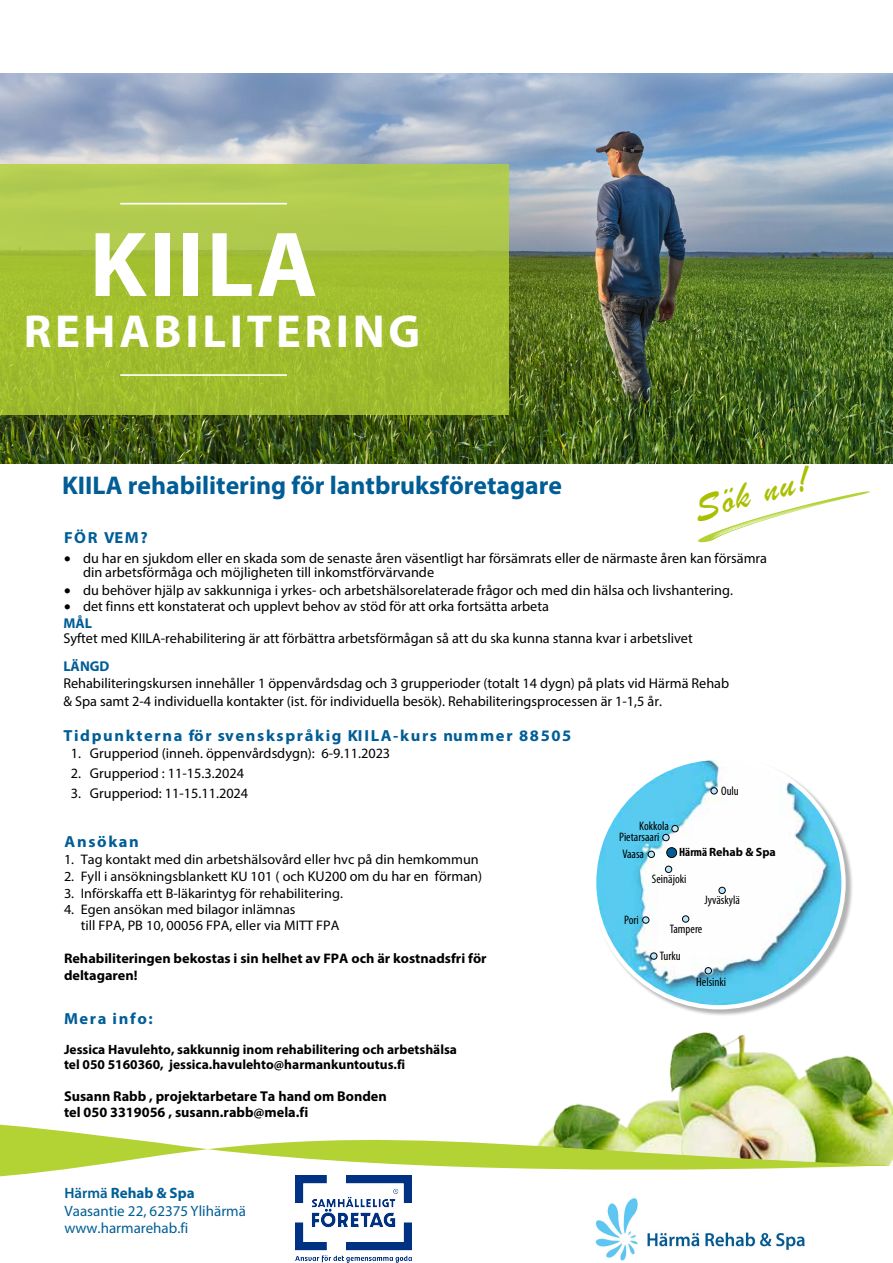
<style>
.page{position:relative;width:893px;height:1263px;background:#fff}
.page>*{position:absolute;margin:0;border:0;box-sizing:border-box;transform-origin:0 0}
.t1{font:700 93px "Myriad Pro";letter-spacing:.025em;color:#fff}
.t2{font:700 46.5px "Myriad Pro";letter-spacing:.08em;color:#fff}
.t3{font:39px "Brush Script";color:#aabf00}
.t4{font:700 25.65px "Myriad Pro";color:#005d96}
.t5{font:700 16.05px "Myriad Pro";letter-spacing:.1em;color:#005d96}
.t6{font:15px/17.5px "Myriad Pro";color:#005e96}
.t7{font:14.25px/17.5px "Myriad Pro";color:#000}
.t8{font:700 14.25px/16.4px "Myriad Pro";color:#000}
.t9{font:700 14.25px "Myriad Pro";color:#005d96}
.t10{font:13.8px/16.6px "Myriad Pro";color:#000}
.t11{font:700 13.8px/17.2px "Myriad Pro";color:#000}
.t12{font:700 13.5px/15.5px "Myriad Pro";color:#000}
.t13{font:condensed 12.3px/10.6px "Myriad Pro";color:#000}
.t14{font:700 12px "Myriad Pro";color:#000}
.s1{font-weight:700;color:#005d96}
.s2{font-size:14.25px}
.s3{font-stretch:condensed}
.s4{font-weight:600}
.s5{font-weight:700}
</style>
<div class="page">
<img style="left:1px;top:74px;width:891px;height:389px">
<img style="left:559px;top:1100px;width:100px;height:14px">
<img style="left:659px;top:1032px;width:234px;height:82px">
<svg style="left:0;top:1114px;width:893px;height:63px"></svg>
<div style="left:593px;top:757px;width:260px;height:260px;background:#000;opacity:.3"></div>
<img style="left:594px;top:758px;width:249px;height:249px;border-radius:125px">
<div style="left:672px;top:825px;width:6px;height:7px;background:#b9e6fa;border-radius:50%"></div>
<div style="left:671px;top:825px;width:7px;height:7px;border:1px solid #000;border-radius:50%"></div>
<div style="left:663px;top:834px;width:6px;height:7px;background:#b9e6fa;border-radius:50%"></div>
<div style="left:662px;top:834px;width:7px;height:7px;border:1px solid #000;border-radius:50%"></div>
<svg style="left:648px;top:851px;width:6px;height:6px"></svg>
<div style="left:648px;top:851px;width:7px;height:7px;border:1px solid #000;border-radius:50%"></div>
<svg style="left:643px;top:917px;width:6px;height:6px"></svg>
<div style="left:642px;top:916px;width:7px;height:7px;border:1px solid #000;border-radius:50%"></div>
<svg style="left:651px;top:953px;width:6px;height:6px"></svg>
<div style="left:650px;top:952px;width:7px;height:7px;border:1px solid #000;border-radius:50%"></div>
<div style="left:682px;top:916px;width:7px;height:6px;background:#b9e6fa;border-radius:50%"></div>
<div style="left:682px;top:915px;width:7px;height:7px;border:1px solid #000;border-radius:50%"></div>
<div style="left:705px;top:967px;width:6px;height:7px;background:#b9e6fa;border-radius:50%"></div>
<div style="left:705px;top:967px;width:7px;height:7px;border:1px solid #000;border-radius:50%"></div>
<svg style="left:719px;top:887px;width:6px;height:6px"></svg>
<div style="left:719px;top:887px;width:7px;height:7px;border:1px solid #000;border-radius:50%"></div>
<div style="left:665px;top:866px;width:7px;height:6px;background:#b9e6fa;border-radius:50%"></div>
<div style="left:665px;top:866px;width:7px;height:7px;border:1px solid #000;border-radius:50%"></div>
<div style="left:667px;top:848px;width:10px;height:9px;background:#005e96;border-radius:50%"></div>
<div style="left:666px;top:847px;width:11px;height:11px;border:1px solid #000;border-radius:50%"></div>
<svg style="left:711px;top:788px;width:6px;height:6px"></svg>
<div style="left:711px;top:787px;width:7px;height:7px;border:1px solid #000;border-radius:50%"></div>
<svg style="left:0;top:164px;width:509px;height:251px;background:#a6c23a"></svg>
<hr style="left:120px;top:203px;width:167px;height:1px;background:#fff">
<hr style="left:120px;top:374px;width:167px;height:2px;background:#fff">
<svg style="left:698px;top:491px;width:172px;height:52px"></svg>
<img style="left:295px;top:1176px;width:117px;height:86px">
<img style="left:595px;top:1198px;width:210px;height:63px">
<h1 class="t1" style="left:89px;top:204px;width:230px">KIILA</h1>
<h2 class="t2" style="left:24px;top:301px;width:398px">REHABILITERING</h2>
<h3 class="t3" style="left:688px;top:486px;width:120px;rotate:-15deg">Sök nu!</h3>
<h3 class="t4" style="left:62px;top:468px;width:502px">KIILA rehabilitering för lantbruksföretagare</h3>
<p class="t5" style="left:64px;top:527px;width:85px">FÖR VEM?</p>
<p class="t7" style="left:83px;top:551px;width:686px;line-height:14.2px;text-indent:-19px">• du har en sjukdom eller en skada som de senaste åren väsentligt har försämrats eller de närmaste åren kan försämra din arbetsförmåga och möjligheten till inkomstförvärvande</p>
<p class="t7" style="left:64px;top:581px;width:670px">• du behöver hjälp av sakkunniga i yrkes- och arbetshälsorelaterade frågor och med din hälsa och livshantering.</p>
<p class="t7" style="left:63px;top:597px;width:487px">• det finns ett konstaterat och upplevt behov av stöd för att orka fortsätta arbeta<br><span class="s1">MÅL</span></p>
<p class="t7" style="left:63px;top:629px;width:631px">Syftet med KIILA-rehabilitering är att förbättra arbetsförmågan så att du ska kunna stanna kvar i arbetslivet</p>
<p class="t9" style="left:63px;top:657px;width:48px">LÄNGD</p>
<p class="t7" style="left:63px;top:674px;width:667px">Rehabiliteringskursen innehåller 1 öppenvårdsdag och 3 grupperioder (totalt 14 dygn) på plats vid Härmä Rehab &amp; Spa samt 2-4 individuella kontakter (ist. för individuella besök). Rehabiliteringsprocessen är 1-1,5 år.</p>
<p class="t5" style="left:63px;top:725px;width:510px">Tidpunkterna för svenskspråkig KIILA-kurs nummer 88505</p>
<p class="t7" style="left:71px;top:744px;width:321px">1. Grupperiod (inneh. öppenvårdsdygn): 6-9.11.2023</p>
<p class="t7" style="left:71px;top:764px;width:174px">2. Grupperiod : 11-15.3.2024</p>
<p class="t7" style="left:71px;top:784px;width:179px">3. Grupperiod: 11-15.11.2024</p>
<p class="t5" style="left:65px;top:831px;width:76px">Ansökan</p>
<p class="t10" style="left:64px;top:850px;width:416px">1. Tag kontakt med din arbetshälsovård eller hvc på din hemkommun</p>
<p class="t10" style="left:64px;top:867px;width:420px">2. Fyll i ansökningsblankett KU 101 ( och <span class="s2">KU200 om du har en förman)</span></p>
<p class="t10" style="left:64px;top:884px;width:280px">3. Införskaffa ett B-läkarintyg för rehabilitering.</p>
<p class="t10" style="left:81px;top:900px;width:260px;text-indent:-17px">4. Egen ansökan med bilagor inlämnas<br>till FPA, PB 10, 00056 FPA, eller via MITT FPA</p>
<p class="t11" style="left:64px;top:949px;width:424px">Rehabiliteringen bekostas i sin helhet av FPA och är kostnadsfri för deltagaren!</p>
<p class="t5" style="left:64px;top:1008px;width:90px">Mera info:</p>
<p class="t12" style="left:64px;top:1041px;width:395px">Jessica Havulehto, sakkunnig inom rehabilitering och arbetshälsa tel 050 5160360, jessica.havulehto@harmankuntoutus.fi</p>
<p class="t8" style="left:64px;top:1087px;width:324px">Susann Rabb , projektarbetare Ta hand om Bonden tel 050 3319056 , susann.rabb@mela.fi</p>
<p class="t13" style="left:721px;top:786px;width:19px">Oulu</p>
<p class="t13" style="left:619px;top:821px;width:51px;text-indent:20px">Kokkola<br>Pietarsaari</p>
<p class="t13" style="left:622px;top:848px;width:23px">Vaasa</p>
<p class="t14" style="left:679px;top:844px;width:98px"><span class="s3">Härmä</span> Rehab &amp; Spa</p>
<p class="t13" style="left:652px;top:873px;width:36px">Seinäjoki</p>
<p class="t13" style="left:704px;top:895px;width:37px">Jyväskylä</p>
<p class="t13" style="left:624px;top:914px;width:16px">Pori</p>
<p class="t13" style="left:670px;top:923px;width:34px">Tampere</p>
<p class="t13" style="left:660px;top:951px;width:22px">Turku</p>
<p class="t13" style="left:696px;top:976px;width:31px">Helsinki</p>
<p class="t6" style="left:64px;top:1184px;width:183px"><span class="s4">Härmä</span> <span class="s5">Rehab &amp; Spa<br></span>Vaasantie 22, 62375 Ylihärmä www.harmarehab.fi</p>
</div>
